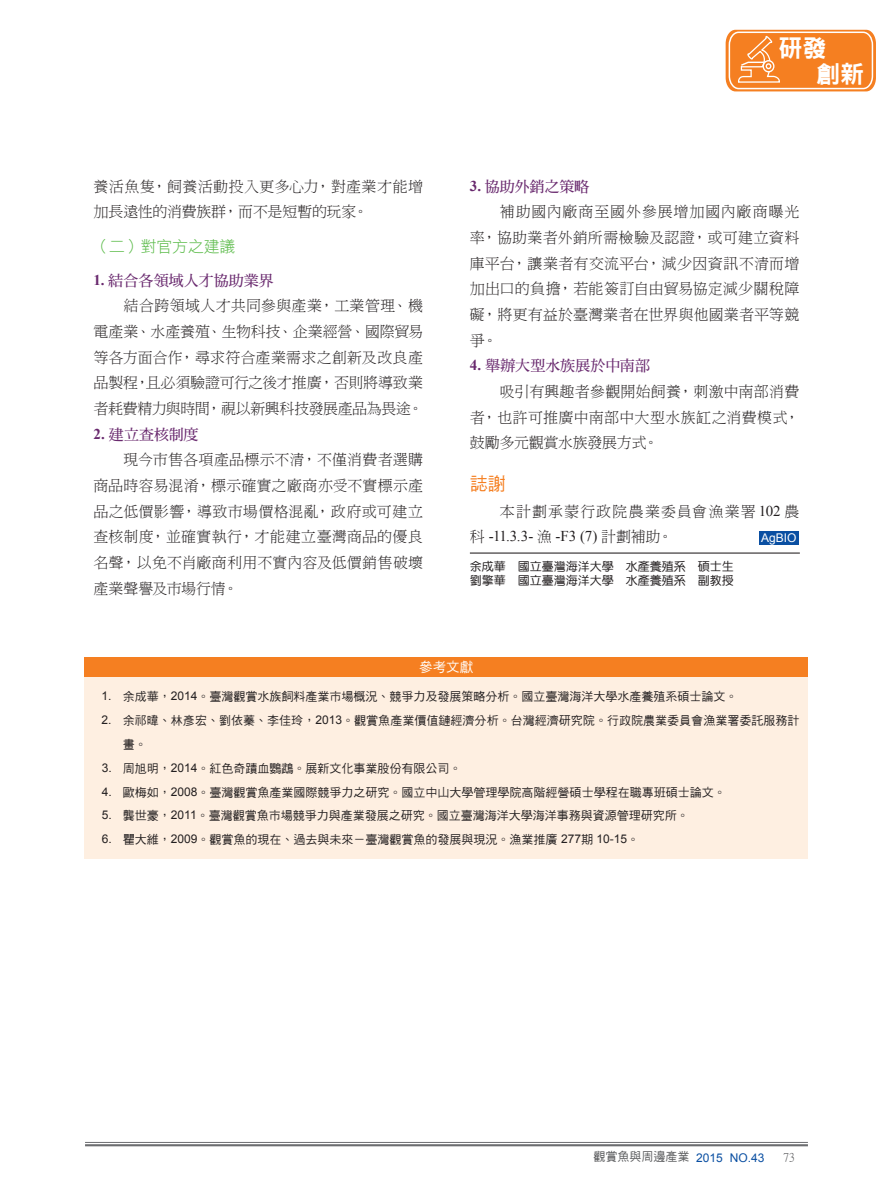
<style>
.page{position:relative;width:893px;height:1191px;background:#fff}
.page>*{position:absolute;margin:0;border:0;box-sizing:border-box;transform-origin:0 0}
.t1{font:24px/26px "DFN Hei W9 WINP BF";color:#fff}
.t2{font:18px "DF Hei W5 WINP BF";color:#f57f21}
.t3{font:15.75px "DF Hei W3 WINP BF";color:#59ba47}
.t4{font:15px/25.7px "DF Ming W3 WIN BF";letter-spacing:.005em;color:#231f20;text-align:justify}
.t5{font:15px "DF Ming W7 WIN BF";color:#69296e}
.t6{font:15px "Times New Roman";color:#231f20}
.t7{font:15px "DF Ming W3 WIN BF";letter-spacing:.075em;color:#231f20}
.t8{font:13.5px "DF Hei W5 WINP BF";color:#fff}
.t9{font:12px/23.9px "DF Hei W5 WINP BF";color:#231f20}
.t10{font:12px/14.4px "DF Yuan W5 WIN BF";color:#231f20}
.t11{font:12px "Arial";color:#0a4fa2}
.t12{font:12px "Arial";color:#fff}
.t13{font:12px "P Ming Li U";color:#57585a}
.s1{font-family:"Times New Roman";font-weight:700}
.s2{font-family:"Times New Roman"}
.s3{font-family:"DF Ming W3 WIN BF"}
.s4{font-family:"Arial"}
.s5{font-family:"DF Hei W5 WINP BF";color:#57585a}
</style>
<div class="page">
<hr style="left:85px;top:1142px;width:723px;height:1px;background:#6c6d70">
<hr style="left:85px;top:1144px;width:723px;height:2px;background:#6c6d70">
<svg style="left:726px;top:30px;width:150px;height:61px;background:#f68d39"></svg>
<hr style="left:470px;top:552px;width:330px;height:1px;background:#231f20">
<div style="left:759px;top:531px;width:40px;height:14px;background:#0a4fa2"></div>
<div style="left:85px;top:657px;width:723px;height:20px;background:#f57f21"></div>
<div style="left:85px;top:677px;width:723px;height:182px;background:#feefe1"></div>
<p class="t4" style="left:94px;top:173px;width:331px">養活魚隻，飼養活動投入更多心力，對產業才能增加長遠性的消費族群，而不是短暫的玩家。</p>
<p class="t3" style="left:94px;top:238px;width:143px">（二）對官方之建議</p>
<p class="t5" style="left:94px;top:273px;width:182px"><span class="s1">1.</span> 結合各領域人才協助業界</p>
<p class="t4" style="left:94px;top:293px;width:331px;text-indent:30px">結合跨領域人才共同參與產業，工業管理、機電產業、水產養殖、生物科技、企業經營、國際貿易等各方面合作，尋求符合產業需求之創新及改良產品製程，且必須驗證可行之後才推廣，否則將導致業者耗費精力與時間，視以新興科技發展產品為畏途。</p>
<p class="t5" style="left:94px;top:426px;width:107px"><span class="s1">2.</span> 建立查核制度</p>
<p class="t4" style="left:94px;top:447px;width:331px;text-indent:30px">現今市售各項產品標示不清，不僅消費者選購商品時容易混淆，標示確實之廠商亦受不實標示產品之低價影響，導致市場價格混亂，政府或可建立查核制度，並確實執行，才能建立臺灣商品的優良名聲，以免不肖廠商利用不實內容及低價銷售破壞產業聲譽及市場行情。</p>
<h1 class="t1" style="left:816px;top:35px;width:49px;text-indent:-38px">研發<br>創新</h1>
<p class="t5" style="left:470px;top:179px;width:121px"><span class="s1">3.</span> 協助外銷之策略</p>
<p class="t4" style="left:470px;top:199px;width:331px;text-indent:30px">補助國內廠商至國外參展增加國內廠商曝光率，協助業者外銷所需檢驗及認證，或可建立資料庫平台，讓業者有交流平台，減少因資訊不清而增加出口的負擔，若能簽訂自由貿易協定減少關稅障礙，將更有益於臺灣業者在世界與他國業者平等競爭。</p>
<p class="t5" style="left:470px;top:358px;width:182px"><span class="s1">4.</span> 舉辦大型水族展於中南部</p>
<p class="t4" style="left:470px;top:379px;width:331px;text-indent:30px">吸引有興趣者參觀開始飼養，刺激中南部消費者，也許可推廣中南部中大型水族缸之消費模式，鼓勵多元觀賞水族發展方式。</p>
<p class="t2" style="left:470px;top:474px;width:37px">誌謝</p>
<p class="t7" style="left:500px;top:504px;width:301px">本計劃承蒙行政院農業委員會漁業署 <span class="s2">102</span> 農</p>
<p class="t6" style="left:470px;top:526px;width:204px"><span class="s3">科</span> -11.3.3- <span class="s3">漁</span> -F3 (7) <span class="s3">計劃補助。</span></p>
<p class="t10" style="left:470px;top:559px;width:265px">余成華 國立臺灣海洋大學 水產養殖系 碩士生劉擎華 國立臺灣海洋大學 水產養殖系 副教授</p>
<p class="t12" style="left:761px;top:530px;width:37px">AgBIO</p>
<p class="t8" style="left:419px;top:660px;width:55px">參考文獻</p>
<p class="t9" style="left:102px;top:684px;width:637px"><span class="s4">1.</span> 余成華，<span class="s4">2014</span>。臺灣觀賞水族飼料產業市場概況、競爭力及發展策略分析。國立臺灣海洋大學水產養殖系碩士論文。</p>
<p class="t9" style="left:123px;top:708px;width:678px;text-indent:-21px"><span class="s4">2.</span> 余祁暐、林彥宏、劉依蓁、李佳玲，<span class="s4">2013</span>。觀賞魚產業價值鏈經濟分析。台灣經濟研究院。行政院農業委員會漁業署委託服務計畫。</p>
<p class="t9" style="left:102px;top:756px;width:361px"><span class="s4">3.</span> 周旭明，<span class="s4">2014</span>。紅色奇蹟血鸚鵡。展新文化事業股份有限公司。</p>
<p class="t9" style="left:102px;top:780px;width:625px"><span class="s4">4.</span> 歐梅如，<span class="s4">2008</span>。臺灣觀賞魚產業國際競爭力之研究。國立中山大學管理學院高階經營碩士學程在職專班碩士論文。</p>
<p class="t9" style="left:102px;top:804px;width:589px"><span class="s4">5.</span> 龔世豪，<span class="s4">2011</span>。臺灣觀賞魚市場競爭力與產業發展之研究。國立臺灣海洋大學海洋事務與資源管理研究所。</p>
<p class="t9" style="left:102px;top:827px;width:539px"><span class="s4">6.</span> 瞿大維，<span class="s4">2009</span>。觀賞魚的現在、過去與未來－臺灣觀賞魚的發展與現況。漁業推廣 <span class="s4">277</span>期 <span class="s4">10-15</span>。</p>
<p class="t11" style="left:594px;top:1149px;width:172px"><span class="s5">觀賞魚與周邊產業</span> 2015 NO.43</p>
<p class="t13" style="left:783px;top:1151px;width:13px">73</p>
</div>
